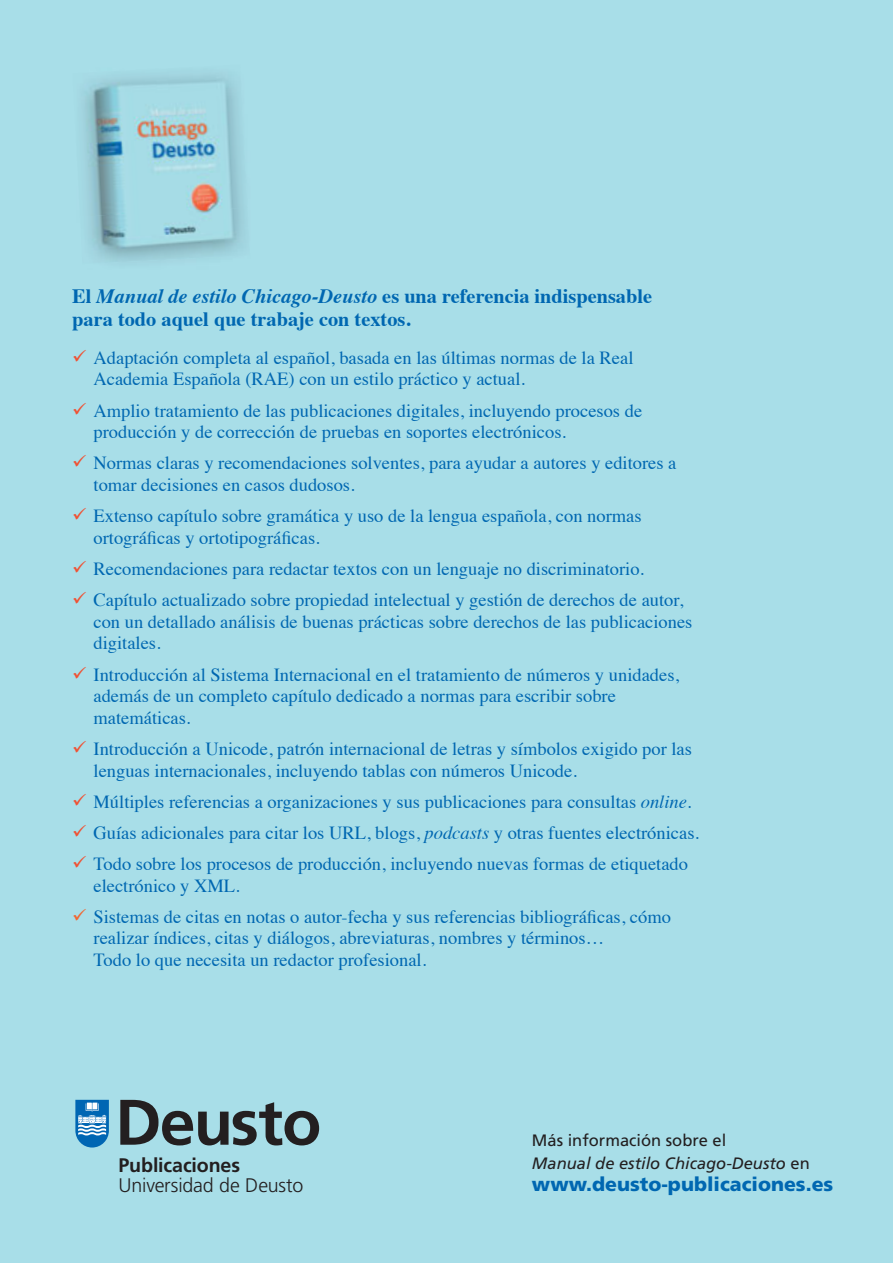
<style>
.page{position:relative;width:893px;height:1263px;background:#a8dee8}
.page>*{position:absolute;margin:0;border:0;box-sizing:border-box;transform-origin:0 0}
.t1{font:700 64.2px "Frutiger LT Std";letter-spacing:-.025em;color:#231f20}
.t2{font:700 20.4px/23.5px "Times";color:#0067b1}
.t3{font:300 19.65px "Frutiger LT Std";letter-spacing:-.01em;color:#231f20}
.t4{font:700 19.65px "Frutiger LT Std";letter-spacing:-.005em;color:#231f20}
.t5{font:900 19.5px "Frutiger LT Std";color:#0067b1}
.t6{font:18.45px/21.8px "Times";color:#0067b1}
.t7{font:italic 16.5px/22.5px "Frutiger LT Std";color:#231f20}
.s1{font-style:italic}
.s2{font-style:normal}
</style>
<div class="page">
<img style="left:82px;top:74px;width:162px;height:134px">
<img style="left:87px;top:208px;width:158px;height:54px">
<svg style="left:75px;top:1100px;width:34px;height:47px;background:#4e96ca"></svg>
<p class="t2" style="left:72px;top:286px;width:581px">El <span class="s1">Manual de estilo Chicago-Deusto</span> es una referencia indispensable para todo aquel que trabaje con textos.</p>
<p class="t6" style="left:94px;top:348px;width:541px">Adaptación completa al español, basada en las últimas normas de la Real<br>Academia Española (RAE) con un estilo práctico y actual.</p>
<p class="t6" style="left:94px;top:401px;width:550px">Amplio tratamiento de las publicaciones digitales, incluyendo procesos de producción y de corrección de pruebas en soportes electrónicos.</p>
<p class="t6" style="left:94px;top:454px;width:584px">Normas claras y recomendaciones solventes, para ayudar a autores y editores a tomar decisiones en casos dudosos.</p>
<p class="t6" style="left:94px;top:507px;width:550px">Extenso capítulo sobre gramática y uso de la lengua española, con normas ortográficas y ortotipográficas.</p>
<p class="t6" style="left:94px;top:555px;width:591px;line-height:31px">Recomendaciones para redactar textos con un lenguaje no discriminatorio.<br>Capítulo actualizado sobre propiedad intelectual y gestión de derechos de autor,</p>
<p class="t6" style="left:94px;top:612px;width:600px">con un detallado análisis de buenas prácticas sobre derechos de las publicaciones digitales.</p>
<p class="t6" style="left:94px;top:665px;width:587px">Introducción al Sistema Internacional en el tratamiento de números y unidades, además de un completo capítulo dedicado a normas para escribir sobre matemáticas.</p>
<p class="t6" style="left:94px;top:739px;width:600px">Introducción a Unicode, patrón internacional de letras y símbolos exigido por las lenguas internacionales, incluyendo tablas con números Unicode.</p>
<p class="t6" style="left:94px;top:788px;width:607px;line-height:31px">Múltiples referencias a organizaciones y sus publicaciones para consultas <span class="s1">online</span>.<br>Guías adicionales para citar los URL, blogs, <span class="s1">podcasts</span> y otras fuentes electrónicas.<br>Todo sobre los procesos de producción, incluyendo nuevas formas de etiquetado</p>
<p class="t6" style="left:94px;top:871px;width:579px;line-height:31px">electrónico y XML.<br>Sistemas de citas en notas o autor-fecha y sus referencias bibliográficas, cómo</p>
<p class="t6" style="left:94px;top:929px;width:512px">realizar índices, citas y diálogos, abreviaturas, nombres y términos…<br>Todo lo que necesita un redactor profesional.</p>
<h1 class="t1" style="left:115px;top:1095px;width:208px">Deusto</h1>
<p class="t4" style="left:119px;top:1157px;width:123px">Publicaciones</p>
<p class="t3" style="left:119px;top:1176px;width:186px">Universidad de Deusto</p>
<p class="t7" style="left:532px;top:1130px;width:279px"><span class="s2">Más información sobre el<br></span>Manual de estilo Chicago-Deusto <span class="s2">en</span></p>
<p class="t5" style="left:532px;top:1176px;width:303px">www.deusto-publicaciones.es</p>
</div>
